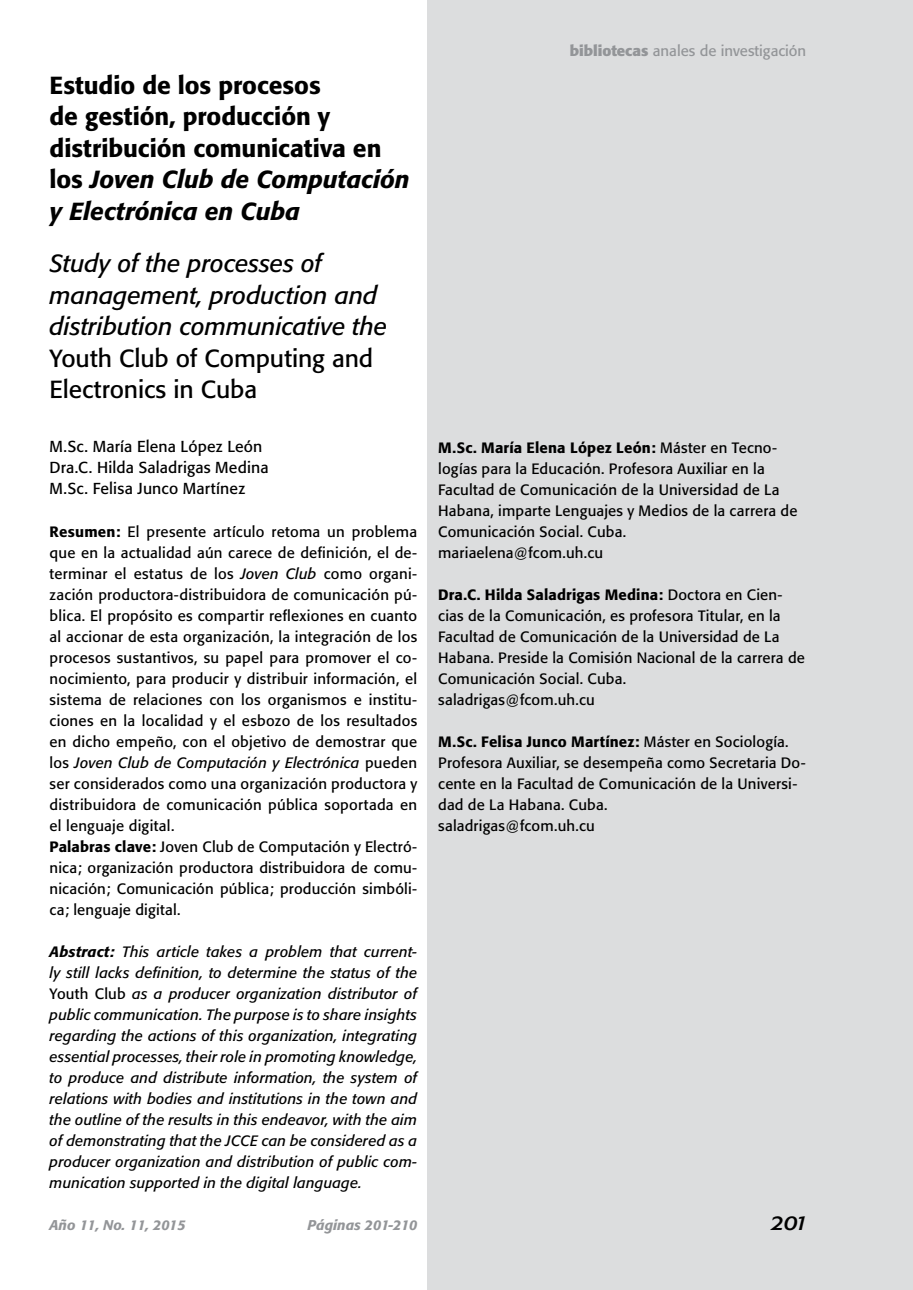
<style>
.page{position:relative;width:913px;height:1290px;background:#fff}
.page>*{position:absolute;margin:0;border:0;box-sizing:border-box;transform-origin:0 0}
.t1{font:500 24.5px/31.5px "Formata";color:#000}
.t2{font:italic 24.5px/31.5px "Formata";letter-spacing:-.005em;color:#000}
.t3{font:24.5px/31.5px "Formata";letter-spacing:-.005em;color:#000}
.t4{font:15.75px/21px "Formata";letter-spacing:.01em;color:#000}
.t5{font:14.88px/21px "Formata";letter-spacing:.015em;color:#000}
.t6{font:italic 14.88px/21px "Formata";letter-spacing:.01em;color:#000;text-align:justify}
.t7{font:14.88px "Formata";color:#939598}
.t8{font:italic 500 14px "Formata";color:#939598}
.s1{font-style:italic}
.s2{font-weight:500}
.s3{font-style:normal}
.s4{font-weight:700}
</style>
<div class="page">
<div style="left:428px;top:0;width:485px;height:1290px;background:#dcddde"></div>
<h1 class="t1" style="left:50px;top:69px;width:361px">Estudio de los procesos<br>de gestión, producción y distribución comunicativa en los <span class="s1">Joven Club de Computación y Electrónica en Cuba</span></h1>
<h1 class="t2" style="left:50px;top:248px;width:339px">Study of the processes of management, production and distribution communicative the</h1>
<h1 class="t3" style="left:50px;top:342px;width:325px">Youth Club of Computing and<br>Electronics in Cuba</h1>
<p class="t4" style="left:50px;top:436px;width:220px">M.Sc. María Elena López León<br>Dra.C. Hilda Saladrigas Medina<br>M.Sc. Felisa Junco Martínez</p>
<p class="t5" style="left:50px;top:521px;width:369px"><span class="s2">Resumen:</span> El presente artículo retoma un problema que en la actualidad aún carece de definición, el de&shy;terminar el estatus de los <span class="s1">Joven Club</span> como organi&shy;zación productora-distribuidora de comunicación pú&shy;blica. El propósito es compartir reflexiones en cuanto al accionar de esta organización, la integración de los procesos sustantivos, su papel para promover el co&shy;nocimiento, para producir y distribuir información, el sistema de relaciones con los organismos e institu&shy;ciones en la localidad y el esbozo de los resultados en dicho empeño, con el objetivo de demostrar que los <span class="s1">Joven Club de Computación y Electrónica</span> pueden ser considerados como una organización productora y distribuidora de comunicación pública soportada en el lenguaje digital.<br><span class="s2">Palabras clave:</span> Joven Club de Computación y Electró&shy;nica; organización productora distribuidora de comu&shy;nicación; Comunicación pública; producción simbóli&shy;ca; lenguaje digital.</p>
<p class="t6" style="left:50px;top:941px;width:369px"><span class="s2">Abstract:</span> This article takes a problem that current&shy;ly still lacks definition, to determine the status of the <span class="s3">Youth Club</span> as a producer organization distributor of public communication. The purpose is to share insights regarding the actions of this organization, integrating essential processes, their role in promoting knowledge, to produce and distribute information, the system of relations with bodies and institutions in the town and the outline of the results in this endeavor, with the aim of demonstrating that the JCCE can be considered as a producer organization and distribution of public com&shy;munication supported in the digital language.</p>
<p class="t8" style="left:50px;top:1216px;width:137px">Año 11, No. 11, 2015</p>
<p class="t8" style="left:307px;top:1216px;width:111px">Páginas 201-210</p>
<p class="t7" style="left:570px;top:42px;width:238px"><span class="s4">bibliotecas</span> anales de investigación</p>
<p class="t5" style="left:438px;top:437px;width:361px"><span class="s2">M.Sc. María Elena López León:</span> Máster en Tecno&shy;logías para la Educación. Profesora Auxiliar en la Facultad de Comunicación de la Universidad de La Habana, imparte Lenguajes y Medios de la carrera de Comunicación Social. Cuba.<br>mariaelena@fcom.uh.cu</p>
<p class="t5" style="left:438px;top:584px;width:368px"><span class="s2">Dra.C. Hilda Saladrigas Medina:</span> Doctora en Cien&shy;cias de la Comunicación, es profesora Titular, en la Facultad de Comunicación de la Universidad de La Habana. Preside la Comisión Nacional de la carrera de Comunicación Social. Cuba.<br>saladrigas@fcom.uh.cu</p>
<p class="t5" style="left:438px;top:731px;width:369px"><span class="s2">M.Sc. Felisa Junco Martínez:</span> Máster en Sociología.<br>Profesora Auxiliar, se desempeña como Secretaria Do&shy;cente en la Facultad de Comunicación de la Universi&shy;dad de La Habana. Cuba.<br>saladrigas@fcom.uh.cu</p>
</div>
